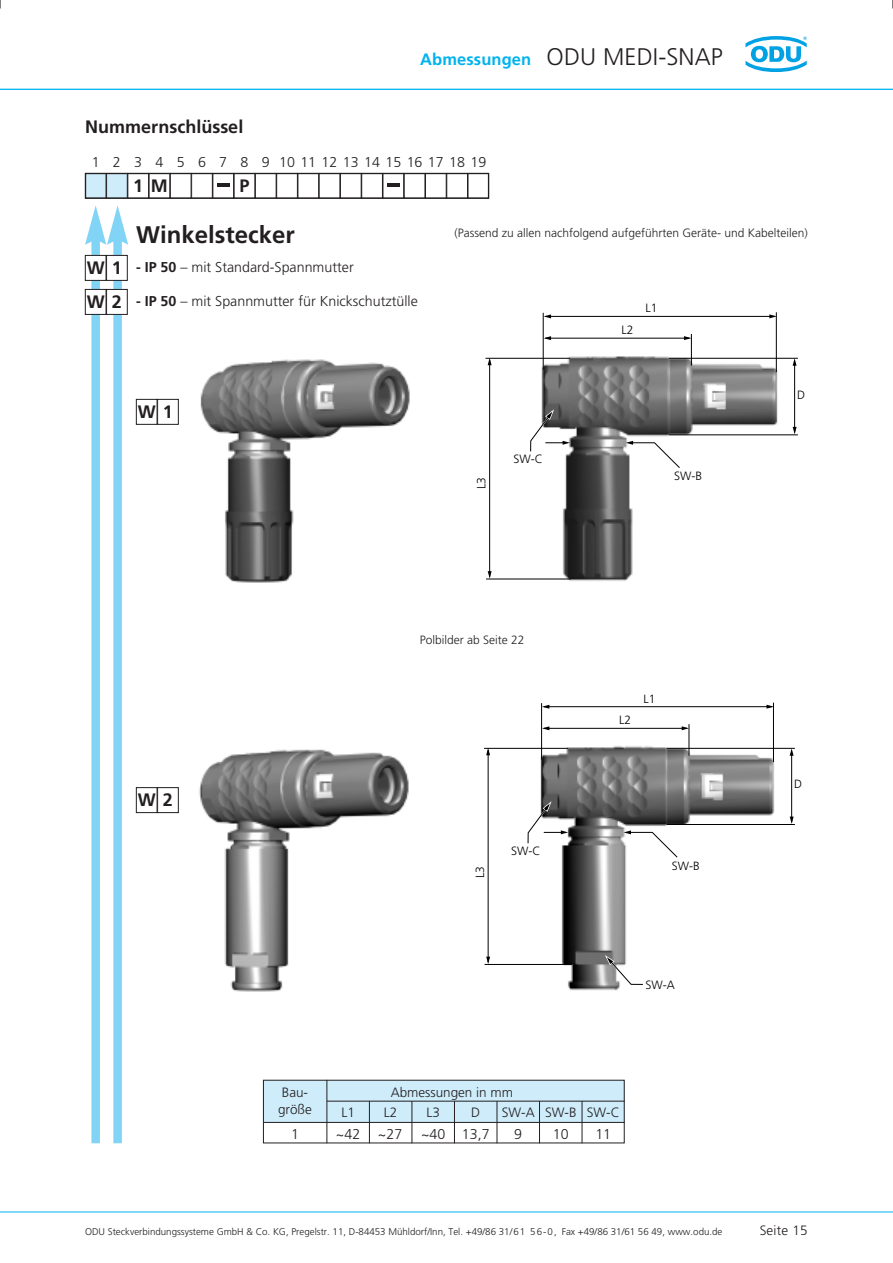
<style>
.page{position:relative;width:893px;height:1263px;background:#fff}
.page>*{position:absolute;margin:0;border:0;box-sizing:border-box;transform-origin:0 0}
.t1{font:300 24px "Frutiger";letter-spacing:.005em;color:#231f20}
.t2{font:700 24px "Frutiger";color:#231f20}
.t3{font:700 18px "Frutiger";color:#231f20}
.t4{font:300 14.25px "Frutiger";color:#231f20}
.t5{font:300 13.5px "Frutiger";color:#231f20}
.t6{font:300 12px "Frutiger";color:#231f20}
.t7{font:300 12px "Frutiger";color:#000}
.t8{font:300 9.75px "Frutiger";color:#231f20}
.s1{font-weight:700;font-size:16.5px;color:#00b3ee}
.s2{font-weight:700;font-size:18px}
.s3{font-weight:700}
</style>
<div class="page">
<hr style="left:0;top:89px;width:893px;height:1px;background:#00b3ee">
<hr style="left:0;top:1211px;width:893px;height:1px;background:#00b3ee">
<svg style="left:745px;top:36px;width:62px;height:36px"></svg>
<div style="left:91px;top:237px;width:9px;height:906px;background:#81d4f6"></div>
<div style="left:113px;top:237px;width:9px;height:906px;background:#81d4f6"></div>
<svg style="left:85px;top:205px;width:43px;height:40px"></svg>
<div style="left:85px;top:173px;width:21px;height:25px;background:#ceecfa"></div>
<div style="left:107px;top:173px;width:20px;height:25px;background:#ceecfa"></div>
<div style="left:106px;top:173px;width:22px;height:26px;border:1px solid #231f20"></div>
<div style="left:128px;top:173px;width:21px;height:26px;border:1px solid #231f20"></div>
<div style="left:170px;top:173px;width:21px;height:26px;border:1px solid #231f20"></div>
<div style="left:191px;top:173px;width:22px;height:26px;border:1px solid #231f20"></div>
<div style="left:213px;top:173px;width:21px;height:26px;border:1px solid #231f20"></div>
<div style="left:255px;top:173px;width:21px;height:26px;border:1px solid #231f20"></div>
<div style="left:276px;top:173px;width:22px;height:26px;border:1px solid #231f20"></div>
<div style="left:298px;top:173px;width:21px;height:26px;border:1px solid #231f20"></div>
<div style="left:340px;top:173px;width:21px;height:26px;border:1px solid #231f20"></div>
<div style="left:361px;top:173px;width:22px;height:26px;border:1px solid #231f20"></div>
<div style="left:383px;top:173px;width:21px;height:26px;border:1px solid #231f20"></div>
<div style="left:404px;top:173px;width:21px;height:26px;border:1px solid #231f20"></div>
<div style="left:425px;top:173px;width:21px;height:26px;border:1px solid #231f20"></div>
<div style="left:446px;top:173px;width:22px;height:26px;border:1px solid #231f20"></div>
<svg style="left:387px;top:184px;width:13px;height:3px"></svg>
<svg style="left:217px;top:184px;width:13px;height:3px"></svg>
<div style="left:85px;top:173px;width:404px;height:26px;border:1px solid #231f20"></div>
<div style="left:85px;top:255px;width:21px;height:25px;background:#fff"></div>
<div style="left:85px;top:255px;width:21px;height:26px;border:1px solid #231f20"></div>
<div style="left:107px;top:255px;width:20px;height:25px;background:#fff"></div>
<div style="left:106px;top:255px;width:22px;height:26px;border:1px solid #231f20"></div>
<div style="left:85px;top:289px;width:21px;height:25px;background:#fff"></div>
<div style="left:85px;top:289px;width:21px;height:26px;border:1px solid #231f20"></div>
<div style="left:107px;top:289px;width:20px;height:25px;background:#fff"></div>
<div style="left:106px;top:289px;width:22px;height:26px;border:1px solid #231f20"></div>
<div style="left:136px;top:399px;width:21px;height:26px;border:1px solid #231f20"></div>
<div style="left:157px;top:399px;width:22px;height:26px;border:1px solid #231f20"></div>
<img style="left:200px;top:359px;width:210px;height:224px">
<img style="left:533px;top:349px;width:249px;height:232px">
<hr style="left:776px;top:312px;width:1px;height:60px;background:#000">
<hr style="left:691px;top:334px;width:1px;height:32px;background:#000">
<hr style="left:543px;top:313px;width:1px;height:57px;background:#000">
<hr style="left:545px;top:316px;width:230px;height:1px;background:#000">
<svg style="left:769px;top:314px;width:8px;height:4px"></svg>
<svg style="left:544px;top:314px;width:7px;height:4px"></svg>
<hr style="left:545px;top:338px;width:144px;height:1px;background:#000">
<svg style="left:684px;top:336px;width:7px;height:4px"></svg>
<svg style="left:544px;top:336px;width:7px;height:4px"></svg>
<svg style="left:626px;top:441px;width:54px;height:27px"></svg>
<hr style="left:486px;top:358px;width:84px;height:1px;background:#000">
<hr style="left:486px;top:579px;width:85px;height:1px;background:#000">
<hr style="left:489px;top:360px;width:1px;height:217px;background:#000">
<svg style="left:488px;top:358px;width:4px;height:7px"></svg>
<svg style="left:488px;top:571px;width:4px;height:7px"></svg>
<hr style="left:669px;top:358px;width:129px;height:1px;background:#000">
<hr style="left:669px;top:435px;width:129px;height:1px;background:#000">
<hr style="left:794px;top:362px;width:1px;height:70px;background:#000">
<svg style="left:793px;top:427px;width:4px;height:7px"></svg>
<svg style="left:793px;top:358px;width:4px;height:8px"></svg>
<svg style="left:530px;top:407px;width:40px;height:46px"></svg>
<div style="left:136px;top:787px;width:21px;height:26px;border:1px solid #231f20"></div>
<div style="left:157px;top:787px;width:22px;height:26px;border:1px solid #231f20"></div>
<img style="left:199px;top:749px;width:210px;height:243px">
<img style="left:484px;top:740px;width:311px;height:251px">
<hr style="left:773px;top:703px;width:1px;height:59px;background:#000">
<hr style="left:689px;top:724px;width:1px;height:31px;background:#000">
<hr style="left:541px;top:703px;width:1px;height:56px;background:#000">
<hr style="left:544px;top:706px;width:228px;height:1px;background:#000">
<svg style="left:766px;top:705px;width:7px;height:4px"></svg>
<svg style="left:542px;top:705px;width:7px;height:4px"></svg>
<hr style="left:544px;top:728px;width:143px;height:1px;background:#000">
<svg style="left:682px;top:726px;width:7px;height:4px"></svg>
<svg style="left:542px;top:726px;width:7px;height:4px"></svg>
<svg style="left:624px;top:830px;width:54px;height:28px"></svg>
<hr style="left:484px;top:748px;width:84px;height:1px;background:#000">
<hr style="left:485px;top:964px;width:87px;height:1px;background:#000">
<hr style="left:488px;top:750px;width:1px;height:212px;background:#000">
<svg style="left:486px;top:748px;width:4px;height:7px"></svg>
<svg style="left:486px;top:957px;width:4px;height:7px"></svg>
<hr style="left:666px;top:748px;width:129px;height:1px;background:#000">
<hr style="left:666px;top:824px;width:129px;height:1px;background:#000">
<hr style="left:791px;top:752px;width:1px;height:70px;background:#000">
<svg style="left:790px;top:816px;width:4px;height:8px"></svg>
<svg style="left:790px;top:748px;width:4px;height:8px"></svg>
<svg style="left:603px;top:953px;width:41px;height:33px"></svg>
<svg style="left:526px;top:799px;width:42px;height:46px"></svg>
<div style="left:263px;top:1080px;width:362px;height:42px;background:#ceecfa"></div>
<hr style="left:263px;top:1122px;width:362px;height:1px;background:#231f20">
<hr style="left:327px;top:1080px;width:1px;height:63px;background:#231f20">
<hr style="left:369px;top:1101px;width:1px;height:42px;background:#231f20">
<hr style="left:412px;top:1101px;width:1px;height:42px;background:#231f20">
<hr style="left:454px;top:1101px;width:1px;height:42px;background:#231f20">
<hr style="left:497px;top:1101px;width:1px;height:42px;background:#231f20">
<hr style="left:539px;top:1101px;width:1px;height:42px;background:#231f20">
<hr style="left:582px;top:1101px;width:1px;height:42px;background:#231f20">
<hr style="left:327px;top:1101px;width:298px;height:1px;background:#231f20">
<p class="t3" style="left:85px;top:119px;width:160px">Nummernschlüssel</p>
<h1 class="t1" style="left:420px;top:47px;width:304px"><span class="s1">Abmessungen</span> ODU MEDI-SNAP</h1>
<p class="t4" style="left:92px;top:157px;width:396px">1 2 3 4 5 6 7 8 9 10111213141516171819</p>
<p class="t3" style="left:133px;top:178px;width:36px">1 M</p>
<p class="t3" style="left:239px;top:178px;width:12px">P</p>
<h1 class="t2" style="left:136px;top:225px;width:160px">Winkelstecker</h1>
<p class="t6" style="left:455px;top:228px;width:355px">(Passend zu allen nachfolgend aufgeführten Geräte- und Kabelteilen)</p>
<p class="t4" style="left:87px;top:261px;width:269px"><span class="s2">W 1</span> <span class="s3">- IP 50</span> – mit Standard-Spannmutter</p>
<p class="t4" style="left:87px;top:295px;width:333px"><span class="s2">W 2</span> <span class="s3">- IP 50</span> – mit Spannmutter für Knickschutztülle</p>
<p class="t3" style="left:138px;top:404px;width:37px">W 1</p>
<p class="t7" style="left:476px;top:489px;width:13px;rotate:-90deg">L3</p>
<p class="t7" style="left:514px;top:454px;width:31px">SW-C</p>
<p class="t7" style="left:621px;top:325px;width:13px">L2</p>
<p class="t7" style="left:645px;top:303px;width:13px">L1</p>
<p class="t7" style="left:674px;top:471px;width:29px">SW-B</p>
<p class="t3" style="left:138px;top:792px;width:37px">W 2</p>
<p class="t6" style="left:420px;top:635px;width:106px">Polbilder ab Seite 22</p>
<p class="t7" style="left:619px;top:715px;width:13px">L2</p>
<p class="t7" style="left:643px;top:694px;width:13px">L1</p>
<p class="t7" style="left:475px;top:878px;width:13px;rotate:-90deg">L3</p>
<p class="t7" style="left:511px;top:846px;width:31px">SW-C</p>
<p class="t7" style="left:672px;top:860px;width:29px">SW-B</p>
<p class="t7" style="left:646px;top:980px;width:31px">SW-A</p>
<p class="t5" style="left:282px;top:1087px;width:28px">Bau-</p>
<p class="t5" style="left:391px;top:1087px;width:124px">Abmessungen in mm</p>
<p class="t5" style="left:278px;top:1104px;width:35px">größe</p>
<p class="t5" style="left:341px;top:1107px;width:15px">L1</p>
<p class="t5" style="left:384px;top:1107px;width:15px">L2</p>
<p class="t5" style="left:426px;top:1107px;width:15px">L3</p>
<p class="t5" style="left:471px;top:1107px;width:11px">D</p>
<p class="t5" style="left:502px;top:1107px;width:120px">SW-A SW-B SW-C</p>
<p class="t4" style="left:291px;top:1129px;width:9px">1</p>
<p class="t4" style="left:336px;top:1129px;width:68px">~42 ~27</p>
<p class="t4" style="left:421px;top:1129px;width:70px">~40 13,7</p>
<p class="t4" style="left:514px;top:1129px;width:9px">9</p>
<p class="t4" style="left:553px;top:1129px;width:17px">10</p>
<p class="t4" style="left:595px;top:1129px;width:17px">11</p>
<p class="t7" style="left:797px;top:390px;width:10px">D</p>
<p class="t7" style="left:794px;top:779px;width:9px">D</p>
<p class="t8" style="left:85px;top:1227px;width:639px">ODU Steckverbindungssysteme GmbH &amp; Co. KG, Pregelstr. 11, D-84453 Mühldorf/Inn, Tel. +49/86 31/61 56-0, Fax +49/86 31/61 56 49, www.odu.de</p>
<p class="t5" style="left:760px;top:1225px;width:49px">Seite 15</p>
</div>
